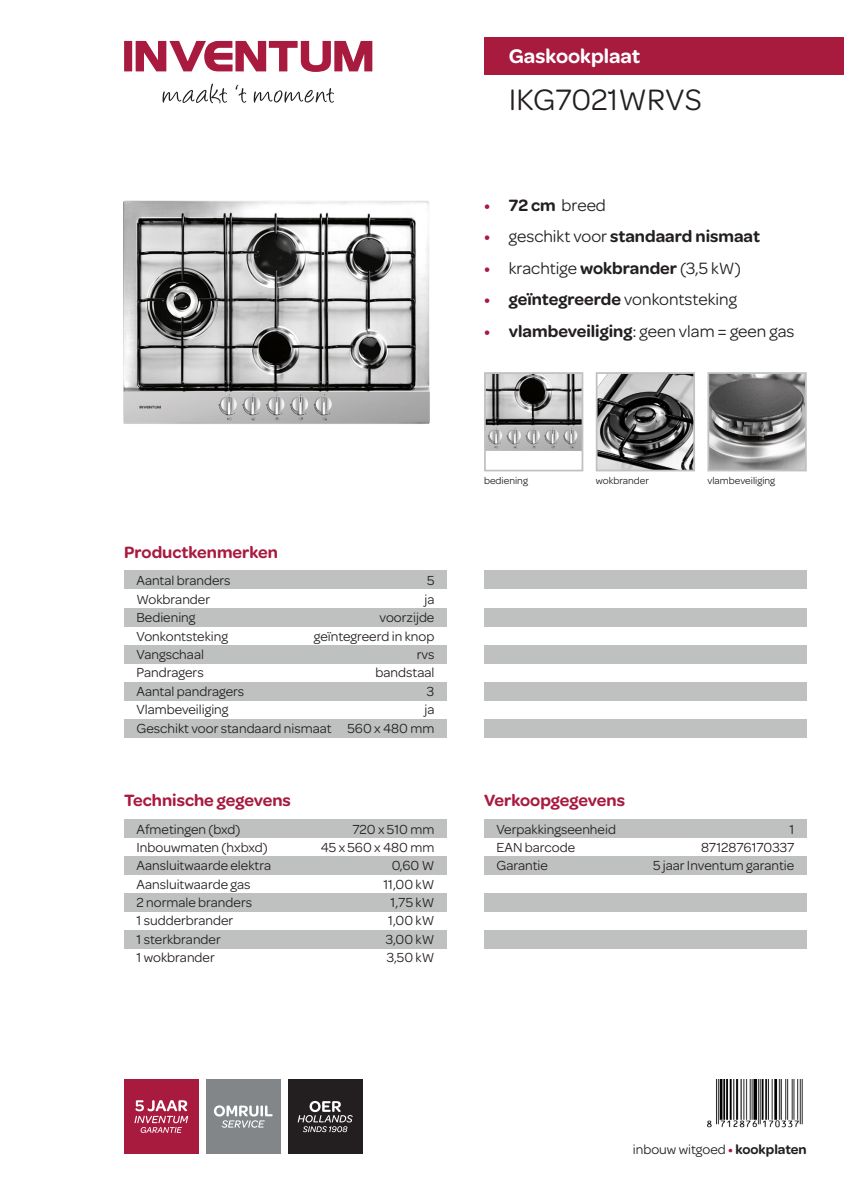
<style>
.page{position:relative;width:844px;height:1191px;background:#fff}
.page>*{position:absolute;margin:0;border:0;box-sizing:border-box;transform-origin:0 0}
.t1{font:31.5px "Omnes";color:#231f20}
.t2{font:600 21px "Omnes";color:#fff}
.t3{font:17.5px "Omnes";color:#231f20}
.t4{font:600 17.5px "Omnes";color:#a91a3f}
.t5{font:600 17.5px "Omnes";color:#231f20}
.t6{font:14px "Omnes";color:#231f20}
.t7{font:10.5px "Omnes";color:#231f20}
.s1{font-weight:600;color:#a91a3f}
.s2{font-weight:600}
.s3{color:#a91a3f}
.s4{font-weight:400}
</style>
<div class="page">
<svg style="left:162px;top:84px;width:65px;height:19px"></svg>
<svg style="left:235px;top:85px;width:11px;height:18px"></svg>
<svg style="left:254px;top:88px;width:80px;height:15px"></svg>
<div style="left:124px;top:41px;width:8px;height:30px;background:#a91a3f;border:2px solid #a91a3f"></div>
<svg style="left:135px;top:40px;width:238px;height:32px"></svg>
<div style="left:484px;top:37px;width:359px;height:37px;background:#a91a3f"></div>
<div style="left:124px;top:570px;width:322px;height:19px;background:#bfc1c1"></div>
<div style="left:484px;top:570px;width:322px;height:19px;background:#bfc1c1"></div>
<div style="left:124px;top:819px;width:322px;height:18px;background:#bfc1c1"></div>
<div style="left:484px;top:819px;width:322px;height:18px;background:#bfc1c1"></div>
<div style="left:124px;top:608px;width:322px;height:18px;background:#bfc1c1"></div>
<div style="left:484px;top:608px;width:322px;height:18px;background:#bfc1c1"></div>
<div style="left:124px;top:856px;width:322px;height:18px;background:#bfc1c1"></div>
<div style="left:484px;top:856px;width:322px;height:18px;background:#bfc1c1"></div>
<div style="left:484px;top:893px;width:322px;height:19px;background:#bfc1c1"></div>
<div style="left:484px;top:930px;width:322px;height:19px;background:#bfc1c1"></div>
<div style="left:124px;top:645px;width:322px;height:18px;background:#bfc1c1"></div>
<div style="left:484px;top:645px;width:322px;height:18px;background:#bfc1c1"></div>
<div style="left:124px;top:893px;width:322px;height:19px;background:#bfc1c1"></div>
<div style="left:124px;top:682px;width:322px;height:19px;background:#bfc1c1"></div>
<div style="left:484px;top:682px;width:322px;height:19px;background:#bfc1c1"></div>
<div style="left:124px;top:930px;width:322px;height:19px;background:#bfc1c1"></div>
<div style="left:124px;top:719px;width:322px;height:19px;background:#bfc1c1"></div>
<div style="left:484px;top:719px;width:322px;height:19px;background:#bfc1c1"></div>
<img style="left:707px;top:1079px;width:96px;height:49px">
<img style="left:487px;top:375px;width:93px;height:76px">
<div style="left:484px;top:372px;width:99px;height:99px;border:2px solid #bfc1c1"></div>
<img style="left:598px;top:375px;width:93px;height:93px">
<div style="left:595px;top:372px;width:99px;height:99px;border:2px solid #bfc1c1"></div>
<div style="left:206px;top:1079px;width:74px;height:74px;background:#828688"></div>
<svg style="left:214px;top:1105px;width:58px;height:22px"></svg>
<div style="left:288px;top:1079px;width:74px;height:74px;background:#231f20"></div>
<svg style="left:297px;top:1101px;width:55px;height:31px"></svg>
<div style="left:124px;top:1079px;width:74px;height:74px;background:#a91a3f"></div>
<svg style="left:134px;top:1100px;width:54px;height:33px"></svg>
<img style="left:710px;top:375px;width:93px;height:93px">
<div style="left:707px;top:372px;width:99px;height:99px;border:2px solid #bfc1c1"></div>
<img style="left:123px;top:200px;width:307px;height:224px">
<p class="t2" style="left:508px;top:41px;width:133px">Gaskookplaat</p>
<p class="t1" style="left:508px;top:78px;width:194px">IKG7021WRVS</p>
<p class="t3" style="left:484px;top:193px;width:123px"><span class="s1">•</span> <span class="s2">72 cm</span> breed</p>
<p class="t5" style="left:484px;top:224px;width:277px"><span class="s3">•</span> <span class="s4">geschikt voor</span> standaard nismaat</p>
<p class="t3" style="left:484px;top:256px;width:258px"><span class="s1">•</span> krachtige <span class="s2">wokbrander</span> (3,5 kW)</p>
<p class="t3" style="left:484px;top:288px;width:254px"><span class="s1">•</span> <span class="s2">geïntegreerde</span> vonkontsteking</p>
<p class="t3" style="left:484px;top:319px;width:312px"><span class="s1">•</span> <span class="s2">vlambeveiliging</span>: geen vlam = geen gas</p>
<p class="t4" style="left:124px;top:540px;width:155px">Productkenmerken</p>
<p class="t6" style="left:136px;top:571px;width:96px">Aantal branders</p>
<p class="t6" style="left:427px;top:571px;width:9px">5</p>
<p class="t6" style="left:136px;top:589px;width:75px">Wokbrander</p>
<p class="t6" style="left:424px;top:589px;width:11px">ja</p>
<p class="t6" style="left:136px;top:608px;width:60px">Bediening</p>
<p class="t6" style="left:379px;top:608px;width:56px">voorzijde</p>
<p class="t6" style="left:136px;top:626px;width:93px">Vonkontsteking</p>
<p class="t6" style="left:314px;top:626px;width:122px">geïntegreerd in knop</p>
<p class="t6" style="left:136px;top:645px;width:69px">Vangschaal</p>
<p class="t6" style="left:416px;top:645px;width:19px">rvs</p>
<p class="t6" style="left:136px;top:663px;width:69px">Pandragers</p>
<p class="t6" style="left:375px;top:663px;width:60px">bandstaal</p>
<p class="t6" style="left:136px;top:681px;width:109px">Aantal pandragers</p>
<p class="t6" style="left:427px;top:681px;width:9px">3</p>
<p class="t6" style="left:136px;top:700px;width:93px">Vlambeveiliging</p>
<p class="t6" style="left:424px;top:700px;width:11px">ja</p>
<p class="t6" style="left:136px;top:718px;width:299px">Geschikt voor standaard nismaat 560 x 480 mm</p>
<p class="t4" style="left:124px;top:788px;width:168px">Technische gegevens</p>
<p class="t6" style="left:136px;top:819px;width:105px">Afmetingen (bxd)</p>
<p class="t6" style="left:352px;top:819px;width:83px">720 x 510 mm</p>
<p class="t6" style="left:136px;top:838px;width:133px">Inbouwmaten (hxbxd)</p>
<p class="t6" style="left:321px;top:838px;width:115px">45 x 560 x 480 mm</p>
<p class="t6" style="left:136px;top:856px;width:136px">Aansluitwaarde elektra</p>
<p class="t6" style="left:391px;top:856px;width:44px">0,60 W</p>
<p class="t6" style="left:136px;top:874px;width:115px">Aansluitwaarde gas</p>
<p class="t6" style="left:383px;top:874px;width:52px">11,00 kW</p>
<p class="t6" style="left:136px;top:893px;width:117px">2 normale branders</p>
<p class="t6" style="left:390px;top:893px;width:45px">1,75 kW</p>
<p class="t6" style="left:136px;top:911px;width:98px">1 sudderbrander</p>
<p class="t6" style="left:388px;top:911px;width:48px">1,00 kW</p>
<p class="t6" style="left:136px;top:929px;width:86px">1 sterkbrander</p>
<p class="t6" style="left:386px;top:929px;width:50px">3,00 kW</p>
<p class="t6" style="left:136px;top:948px;width:80px">1 wokbrander</p>
<p class="t6" style="left:387px;top:948px;width:49px">3,50 kW</p>
<p class="t7" style="left:484px;top:473px;width:45px">bediening</p>
<p class="t7" style="left:595px;top:473px;width:55px">wokbrander</p>
<p class="t7" style="left:707px;top:473px;width:69px">vlambeveiliging</p>
<p class="t4" style="left:484px;top:788px;width:142px">Verkoopgegevens</p>
<p class="t6" style="left:496px;top:819px;width:121px">Verpakkingseenheid</p>
<p class="t6" style="left:789px;top:819px;width:6px">1</p>
<p class="t6" style="left:496px;top:838px;width:80px">EAN barcode</p>
<p class="t6" style="left:701px;top:838px;width:95px">8712876170337</p>
<p class="t6" style="left:496px;top:856px;width:53px">Garantie</p>
<p class="t6" style="left:652px;top:856px;width:143px">5 jaar Inventum garantie</p>
<p class="t6" style="left:632px;top:1139px;width:175px">inbouw witgoed <span class="s1">•</span> <span class="s2">kookplaten</span></p>
</div>
